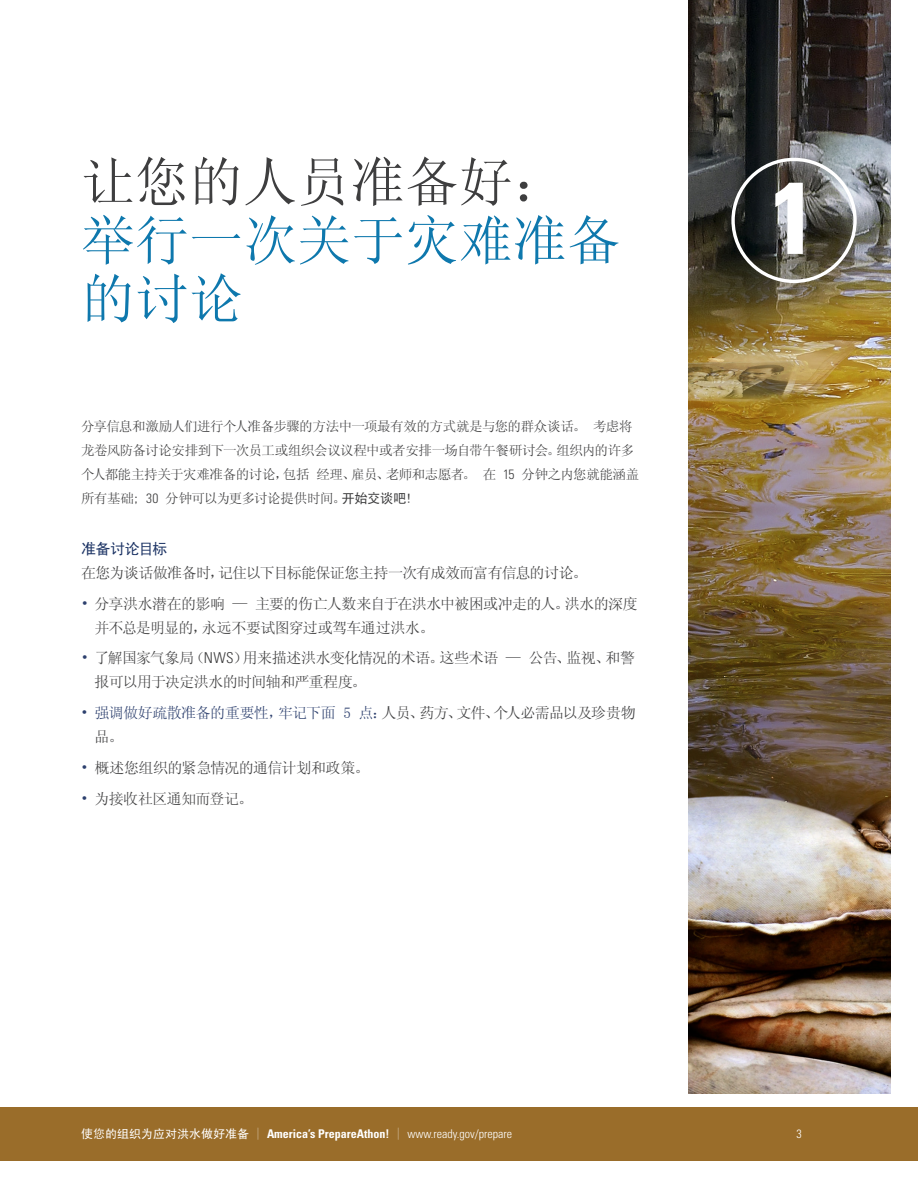
<style>
.page{position:relative;width:918px;height:1188px;background:#fff}
.page>*{position:absolute;margin:0;border:0;box-sizing:border-box;transform-origin:0 0}
.t1{font:700 condensed 102px "Univers LT Std";color:#fff}
.t2{font:54px/58.5px "Sim Sun";color:#0e78ad}
.t3{font:15px/24px "Sim Sun";letter-spacing:-.04em;color:#3e3e3f}
.t4{font:15px/24px "Sim Sun";letter-spacing:-.04em;color:#2d406e}
.t5{font:15px "Sim Hei";letter-spacing:-.04em;color:#1d3465}
.t6{font:13.5px/24px "Sim Sun";letter-spacing:-.035em;color:#3e3e3f}
.t7{font:700 condensed 12px "Univers LT Std";color:#fff}
.t8{font:300 condensed 12px "Univers LT Std";color:#fff}
.s1{color:#3e3e3f}
.s2{font-family:"Univers LT Std";font-weight:300;font-stretch:condensed}
.s3{font-family:"Sim Hei"}
.s4{color:#2d406e}
.s5{font-family:"Sim Hei";font-weight:400;font-stretch:normal}
.s6{font-family:"Sim Sun";font-weight:400;font-stretch:normal}
.s7{font-weight:300}
</style>
<div class="page">
<img style="left:688px;top:0;width:203px;height:1094px">
<div style="left:0;top:1107px;width:918px;height:54px;background:#9a6d2a"></div>
<svg style="left:731px;top:158px;width:126px;height:125px;background:#5f5f5b"></svg>
<p class="t2" style="left:81px;top:152px;width:541px"><span class="s1">让您的人员准备好：</span>举行一次关于灾难准备的讨论</p>
<p class="t6" style="left:81px;top:414px;width:560px">分享信息和激励人们进行个人准备步骤的方法中一项最有效的方式就是与您的群众谈话。 考虑将龙卷风防备讨论安排到下一次员工或组织会议议程中或者安排一场自带午餐研讨会。组织内的许多个人都能主持关于灾难准备的讨论，包括 经理、雇员、老师和志愿者。 在 <span class="s2">15</span> 分钟之内您就能涵盖所有基础; <span class="s2">30</span> 分钟可以为更多讨论提供时间。<span class="s3">开始交谈吧!</span></p>
<p class="t5" style="left:81px;top:541px;width:88px">准备讨论目标</p>
<p class="t3" style="left:81px;top:560px;width:508px">在您为谈话做准备时，记住以下目标能保证您主持一次有成效而富有信息的讨论。</p>
<p class="t3" style="left:94px;top:591px;width:545px;text-indent:-14px"><span class="s4">•</span> 分享洪水潜在的影响 — 主要的伤亡人数来自于在洪水中被困或冲走的人。洪水的深度并不总是明显的，永远不要试图穿过或驾车通过洪水。</p>
<p class="t3" style="left:94px;top:646px;width:542px;text-indent:-13px"><span class="s4">•</span> 了解国家气象局（<span class="s2">NWS</span>）用来描述洪水变化情况的术语。这些术语 — 公告、监视、和警报可以用于决定洪水的时间轴和严重程度。</p>
<p class="t4" style="left:94px;top:701px;width:543px;text-indent:-14px">• 强调做好疏散准备的重要性，牢记下面 5 点：<span class="s1">人员、药方、文件、个人必需品以及珍贵物品。</span></p>
<p class="t3" style="left:81px;top:755px;width:290px"><span class="s4">•</span> 概述您组织的紧急情况的通信计划和政策。</p>
<p class="t3" style="left:81px;top:786px;width:174px"><span class="s4">•</span> 为接收社区通知而登记。</p>
<h1 class="t1" style="left:770px;top:155px;width:47px">1</h1>
<p class="t7" style="left:81px;top:1127px;width:433px"><span class="s5">使您的组织为应对洪水做好准备</span> <span class="s6">|</span> America’s PrepareAthon! <span class="s6">|</span> <span class="s7">www.ready.gov/prepare</span></p>
<p class="t8" style="left:796px;top:1127px;width:7px">3</p>
</div>
